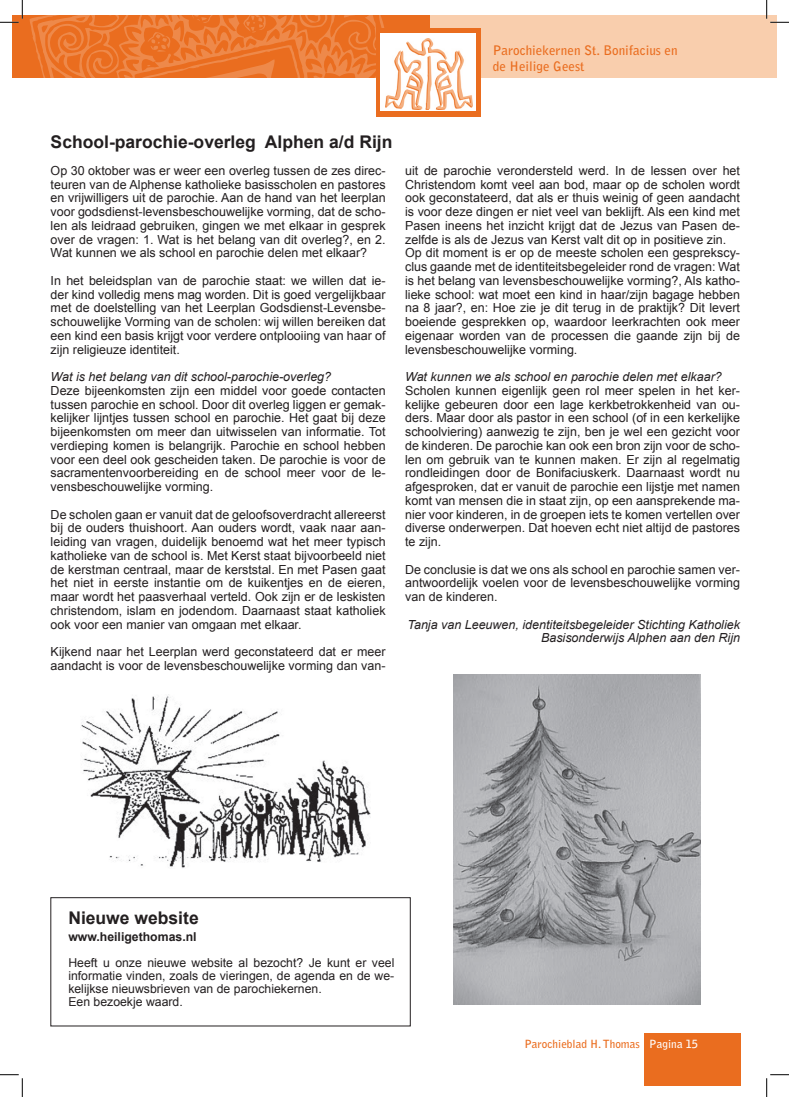
<style>
.page{position:relative;width:789px;height:1097px;background:#fff}
.page>*{position:absolute;margin:0;border:0;box-sizing:border-box;transform-origin:0 0}
.t1{font:700 17.5px "Arial";color:#231f20}
.t2{font:700 13.12px/15.8px "Bell Gothic Std";color:#ea6d1f}
.t3{font:12.5px/13.8px "Arial";color:#231f20;text-align:justify}
.t4{font:italic 12.5px/13.8px "Arial";color:#231f20;text-align:right}
.t5{font:12.25px/13.1px "Arial";color:#231f20}
.t6{font:700 12.25px "Arial";color:#231f20}
.t7{font:700 11.25px "Bell Gothic Std";color:#ea6d1f}
.s1{color:#fff}
</style>
<div class="page">
<div style="left:644px;top:1033px;width:96px;height:52px;background:#ea6d1f"></div>
<div style="left:429px;top:15px;width:348px;height:63px;background:#f9cead"></div>
<div style="left:12px;top:15px;width:417px;height:63px;background:#ea6d1f"></div>
<svg style="left:30px;top:15px;width:354px;height:63px"></svg>
<div style="left:376px;top:28px;width:105px;height:89px;background:#ea6d1f"></div>
<div style="left:380px;top:33px;width:96px;height:78px;background:#fff"></div>
<img style="left:385px;top:38px;width:87px;height:72px">
<img style="left:453px;top:674px;width:247px;height:330px">
<img style="left:81px;top:696px;width:290px;height:172px">
<div style="left:51px;top:897px;width:359px;height:129px;border:1px solid #231f20"></div>
<svg style="left:0;top:0;width:23px;height:23px"></svg>
<svg style="left:0;top:1074px;width:23px;height:23px"></svg>
<svg style="left:766px;top:0;width:23px;height:23px"></svg>
<svg style="left:766px;top:1074px;width:23px;height:23px"></svg>
<p class="t2" style="left:493px;top:43px;width:186px">Parochiekernen St. Bonifacius en de Heilige Geest</p>
<h1 class="t1" style="left:51px;top:131px;width:343px">School-parochie-overleg Alphen a/d Rijn</h1>
<p class="t3" style="left:51px;top:164px;width:336px">Op 30 oktober was er weer een overleg tussen de zes direc&shy;teuren van de Alphense katholieke basisscholen en pastores en vrijwilligers uit de parochie. Aan de hand van het leerplan voor godsdienst-levensbeschouwelijke vorming, dat de scho&shy;len als leidraad gebruiken, gingen we met elkaar in gesprek over de vragen: 1. Wat is het belang van dit overleg?, en 2.<br>Wat kunnen we als school en parochie delen met elkaar?</p>
<p class="t3" style="left:51px;top:274px;width:336px">In het beleidsplan van de parochie staat: we willen dat ie&shy;der kind volledig mens mag worden. Dit is goed vergelijkbaar met de doelstelling van het Leerplan Godsdienst-Levensbe&shy;schouwelijke Vorming van de scholen: wij willen bereiken dat een kind een basis krijgt voor verdere ontplooiing van haar of zijn religieuze identiteit.</p>
<p class="t4" style="left:51px;top:370px;width:282px">Wat is het belang van dit school-parochie-overleg?</p>
<p class="t3" style="left:51px;top:384px;width:336px">Deze bijeenkomsten zijn een middel voor goede contacten tussen parochie en school. Door dit overleg liggen er gemak&shy;kelijker lijntjes tussen school en parochie. Het gaat bij deze bijeenkomsten om meer dan uitwisselen van informatie. Tot verdieping komen is belangrijk. Parochie en school hebben voor een deel ook gescheiden taken. De parochie is voor de sacramentenvoorbereiding en de school meer voor de le&shy;vensbeschouwelijke vorming.</p>
<p class="t3" style="left:51px;top:508px;width:336px">De scholen gaan er vanuit dat de geloofsoverdracht allereerst bij de ouders thuishoort. Aan ouders wordt, vaak naar aan&shy;leiding van vragen, duidelijk benoemd wat het meer typisch katholieke van de school is. Met Kerst staat bijvoorbeeld niet de kerstman centraal, maar de kerststal. En met Pasen gaat het niet in eerste instantie om de kuikentjes en de eieren, maar wordt het paasverhaal verteld. Ook zijn er de leskisten christendom, islam en jodendom. Daarnaast staat katholiek ook voor een manier van omgaan met elkaar.</p>
<p class="t3" style="left:51px;top:645px;width:336px">Kijkend naar het Leerplan werd geconstateerd dat er meer aandacht is voor de levensbeschouwelijke vorming dan van-</p>
<p class="t3" style="left:405px;top:164px;width:336px;text-align:left">uit de parochie verondersteld werd. In de lessen over het Christendom komt veel aan bod, maar op de scholen wordt ook geconstateerd, dat als er thuis weinig of geen aandacht is voor deze dingen er niet veel van beklijft. Als een kind met Pasen ineens het inzicht krijgt dat de Jezus van Pasen de&shy;zelfde is als de Jezus van Kerst valt dit op in positieve zin.<br>Op dit moment is er op de meeste scholen een gesprekscy&shy;clus gaande met de identiteitsbegeleider rond de vragen: Wat is het belang van levensbeschouwelijke vorming?, Als katho&shy;lieke school: wat moet een kind in haar/zijn bagage hebben na 8 jaar?, en: Hoe zie je dit terug in de praktijk? Dit levert boeiende gesprekken op, waardoor leerkrachten ook meer eigenaar worden van de processen die gaande zijn bij de levensbeschouwelijke vorming.</p>
<p class="t4" style="left:405px;top:370px;width:318px">Wat kunnen we als school en parochie delen met elkaar?</p>
<p class="t3" style="left:405px;top:384px;width:336px">Scholen kunnen eigenlijk geen rol meer spelen in het ker&shy;kelijke gebeuren door een lage kerkbetrokkenheid van ou&shy;ders. Maar door als pastor in een school (of in een kerkelijke schoolviering) aanwezig te zijn, ben je wel een gezicht voor de kinderen. De parochie kan ook een bron zijn voor de scho&shy;len om gebruik van te kunnen maken. Er zijn al regelmatig rondleidingen door de Bonifaciuskerk. Daarnaast wordt nu afgesproken, dat er vanuit de parochie een lijstje met namen komt van mensen die in staat zijn, op een aansprekende ma&shy;nier voor kinderen, in de groepen iets te komen vertellen over diverse onderwerpen. Dat hoeven echt niet altijd de pastores te zijn.</p>
<p class="t3" style="left:405px;top:563px;width:336px">De conclusie is dat we ons als school en parochie samen ver&shy;antwoordelijk voelen voor de levensbeschouwelijke vorming van de kinderen.</p>
<p class="t4" style="left:407px;top:618px;width:334px">Tanja van Leeuwen, identiteitsbegeleider Stichting Katholiek<br>Basisonderwijs Alphen aan den Rijn</p>
<h1 class="t1" style="left:68px;top:907px;width:132px">Nieuwe website</h1>
<p class="t6" style="left:68px;top:928px;width:130px">www.heiligethomas.nl</p>
<p class="t5" style="left:68px;top:956px;width:327px">Heeft u onze nieuwe website al bezocht? Je kunt er veel informatie vinden, zoals de vieringen, de agenda en de we&shy;kelijkse nieuwsbrieven van de parochiekernen.<br>Een bezoekje waard.</p>
<p class="t7" style="left:524px;top:1037px;width:175px">Parochieblad H. Thomas <span class="s1">Pagina 15</span></p>
</div>
